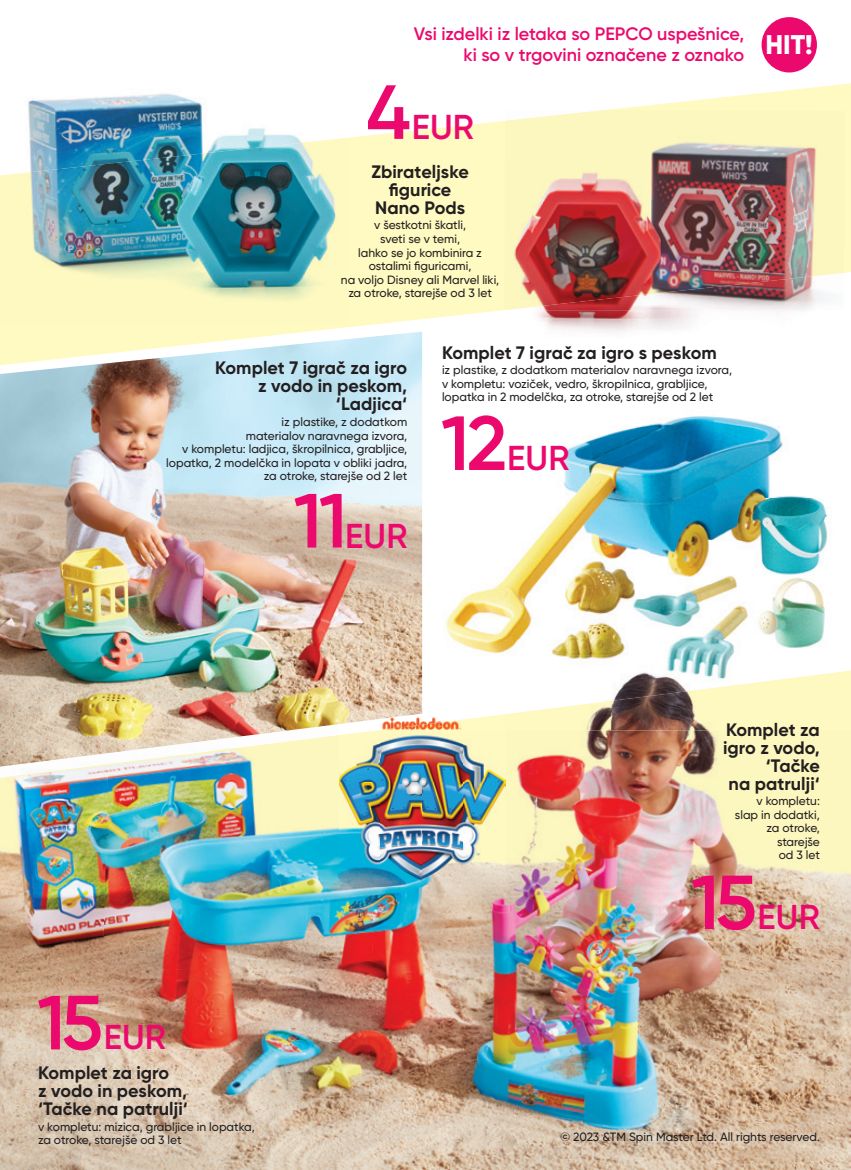
<style>
.page{position:relative;width:851px;height:1170px;background:#fff}
.page>*{position:absolute;margin:0;border:0;box-sizing:border-box;transform-origin:0 0}
.t1{font:600 34.5px "Gilroy";letter-spacing:.005em;color:#ec096d}
.t2{font:800 27px "Gilroy";color:#fff}
.t3{font:700 18px/18px "Gilroy";color:#231f20;text-align:right}
.t4{font:600 18px/21px "Gilroy";color:#ec096d;text-align:right}
.t5{font:500 12px/13.5px "Gilroy";color:#231f20;text-align:right}
.s1{font-size:76.5px}
</style>
<div class="page">
<svg style="left:0;top:83px;width:850px;height:248px;fill:#fffac1"></svg>
<img style="left:351px;top:310px;width:499px;height:21px">
<img style="left:422px;top:416px;width:406px;height:294px">
<img style="left:351px;top:310px;width:152px;height:17px">
<img style="left:0;top:83px;width:347px;height:55px">
<img style="left:0;top:138px;width:347px;height:187px">
<img style="left:504px;top:110px;width:340px;height:222px">
<img style="left:108px;top:766px;width:258px;height:201px">
<img style="left:482px;top:730px;width:261px;height:246px">
<img style="left:743px;top:730px;width:107px;height:439px">
<img style="left:0;top:766px;width:108px;height:403px">
<img style="left:366px;top:886px;width:116px;height:283px">
<img style="left:97px;top:967px;width:275px;height:202px">
<img style="left:474px;top:976px;width:274px;height:193px">
<img style="left:505px;top:670px;width:345px;height:60px">
<img style="left:0;top:331px;width:422px;height:435px">
<div style="left:761px;top:17px;width:55px;height:55px;background:#ec096d;border-radius:50%"></div>
<img style="left:339px;top:724px;width:12px;height:6px">
<img style="left:339px;top:730px;width:166px;height:156px">
<img style="left:351px;top:710px;width:72px;height:20px">
<img style="left:376px;top:714px;width:129px;height:16px">
<img style="left:339px;top:710px;width:83px;height:14px">
<h3 class="t4" style="left:414px;top:23px;width:331px">Vsi izdelki iz letaka so PEPCO uspešnice, ki so v trgovini označene z oznako</h3>
<h1 class="t1" style="left:366px;top:105px;width:109px"><span class="s1">4</span>EUR</h1>
<h3 class="t3" style="left:371px;top:162px;width:99px;text-align:center">Zbirateljske figurice<br>Nano Pods</h3>
<p class="t5" style="left:341px;top:218px;width:160px;text-align:center">v šestkotni škatli,<br>sveti se v temi,<br>lahko se jo kombinira z ostalimi figuricami,<br>na voljo Disney ali Marvel liki, za otroke, starejše od 3 let</p>
<h3 class="t3" style="left:215px;top:359px;width:194px">Komplet 7 igrač za igro z vodo in peskom‚ ‘Ladjica‘</h3>
<p class="t5" style="left:166px;top:415px;width:242px">iz plastike, z dodatkom<br>materialov naravnega izvora,<br>v kompletu: ladjica, škropilnica, grabljice, lopatka, 2 modelčka in lopata v obliki jadra, za otroke, starejše od 2 let</p>
<h1 class="t1" style="left:293px;top:514px;width:115px"><span class="s1">11</span>EUR</h1>
<h3 class="t3" style="left:442px;top:343px;width:276px">Komplet 7 igrač za igro s peskom</h3>
<p class="t5" style="left:442px;top:363px;width:291px;text-align:left">iz plastike, z dodatkom materialov naravnega izvora, v kompletu: voziček, vedro, škropilnica, grabljice, lopatka in 2 modelčka, za otroke, starejše od 2 let</p>
<h1 class="t1" style="left:441px;top:436px;width:130px"><span class="s1">12</span>EUR</h1>
<h2 class="t2" style="left:765px;top:28px;width:49px">HIT!</h2>
<h3 class="t3" style="left:723px;top:720px;width:98px">Komplet za igro z vodo‚ ‘Tačke<br>na patrulji‘</h3>
<p class="t5" style="left:734px;top:794px;width:86px">v kompletu: slap in dodatki, za otroke, starejše<br>od 3 let</p>
<h1 class="t1" style="left:37px;top:1015px;width:130px"><span class="s1">15</span>EUR</h1>
<h1 class="t1" style="left:691px;top:895px;width:130px"><span class="s1">15</span>EUR</h1>
<h3 class="t3" style="left:38px;top:1063px;width:151px;text-align:left">Komplet za igro<br>z vodo in peskom‚ ‘Tačke na patrulji‘</h3>
<p class="t5" style="left:38px;top:1119px;width:218px;text-align:left">v kompletu: mizica, grabljice in lopatka, za otroke, starejše od 3 let</p>
<p class="t5" style="left:560px;top:1129px;width:261px">© 2023 &amp;TM Spin Master Ltd. All rights reserved.</p>
</div>
